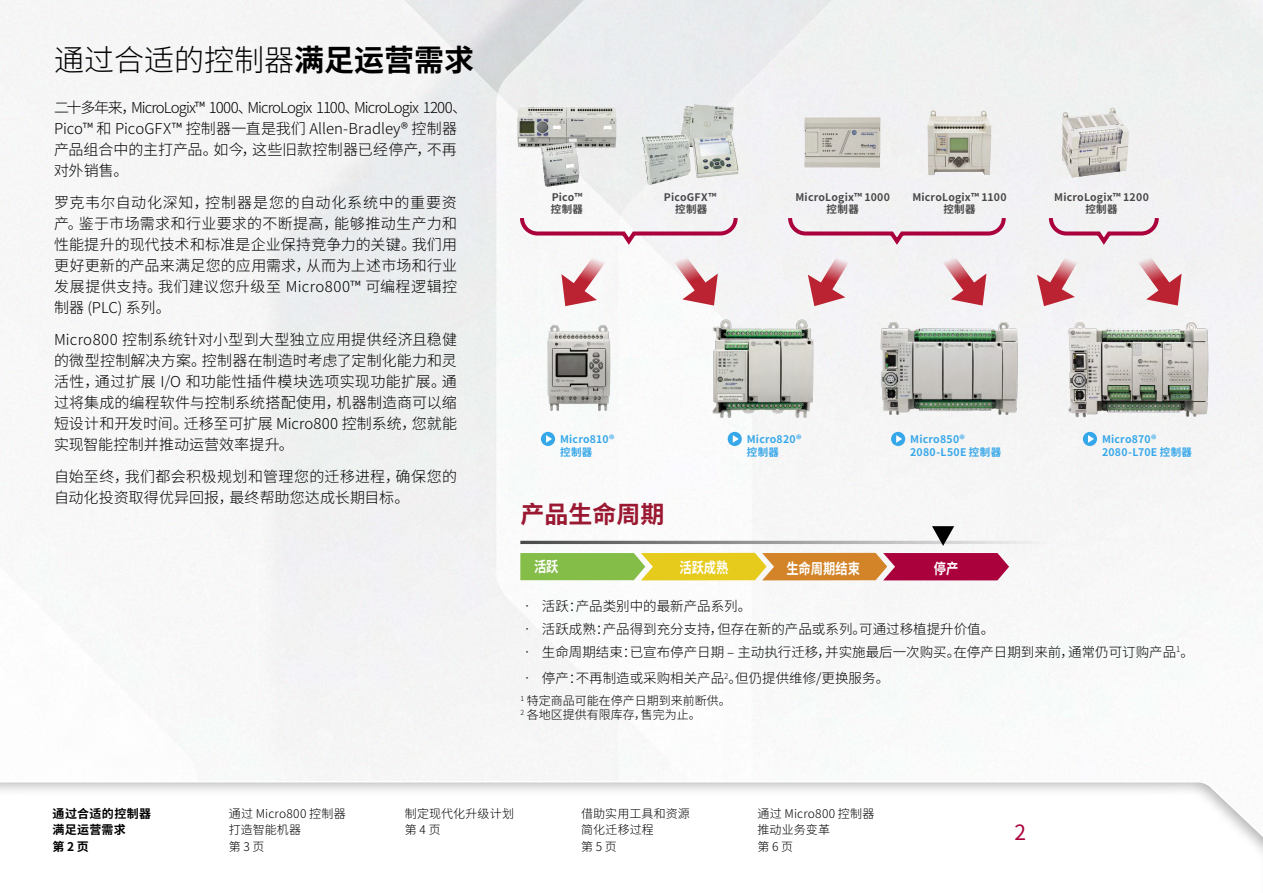
<style>
.page{position:relative;width:1263px;height:893px;background:#fff}
.page>*{position:absolute;margin:0;border:0;box-sizing:border-box;transform-origin:0 0}
.t1{font:300 30px "Noto Sans CJ Ksc";color:#000}
.t2{font:700 24px "Noto Sans CJ Ksc";color:#9a1831}
.t3{font:21px "Noto Sans CJ Ksc";color:#aa003c}
.t4{font:300 15px/21px "Noto Sans CJ Ksc";letter-spacing:.005em;color:#000;text-align:justify}
.t5{font:300 15px/21px "Noto Sans CJ Ksc";letter-spacing:-.02em;color:#000}
.t6{font:700 14.85px "Noto Sans CJ Ksc";color:#fff;scale:.83 1}
.t7{font:300 13.5px "Noto Sans CJ Ksc";color:#000}
.t8{font:300 12px/16.5px "Noto Sans CJ Ksc";letter-spacing:.005em;color:#000}
.t9{font:700 12px/16.5px "Noto Sans CJ Ksc";letter-spacing:.03em;color:#000}
.t10{font:700 10.5px/12.6px "Noto Sans CJ Ksc";letter-spacing:.02em;color:#484848;text-align:center}
.t11{font:700 10.5px/12.6px "Noto Sans CJ Ksc";letter-spacing:.02em;color:#36a7e9}
.s1{font-weight:700}
</style>
<div class="page">
<img style="left:0;top:0;width:1263px;height:770px">
<svg style="left:728px;top:432px;width:14px;height:14px"></svg>
<svg style="left:733px;top:437px;width:6px;height:6px"></svg>
<div style="left:541px;top:432px;width:14px;height:14px;background:#36a7e9;border-radius:50%"></div>
<svg style="left:546px;top:435px;width:6px;height:8px"></svg>
<div style="left:891px;top:432px;width:14px;height:14px;background:#36a7e9;border-radius:50%"></div>
<svg style="left:896px;top:435px;width:6px;height:8px"></svg>
<div style="left:1083px;top:432px;width:14px;height:14px;background:#36a7e9;border-radius:50%"></div>
<svg style="left:1088px;top:435px;width:6px;height:8px"></svg>
<svg style="left:453px;top:110px;width:4px;height:4px"></svg>
<svg style="left:520px;top:553px;width:489px;height:27px"></svg>
<hr style="left:520px;top:541px;width:534px;height:3px;background:#484848">
<svg style="left:932px;top:526px;width:22px;height:20px"></svg>
<img style="left:535px;top:321px;width:82px;height:95px">
<img style="left:517px;top:107px;width:100px;height:80px">
<img style="left:642px;top:104px;width:53px;height:56px">
<img style="left:804px;top:117px;width:76px;height:51px">
<img style="left:927px;top:110px;width:65px;height:65px">
<svg style="left:518px;top:214px;width:222px;height:99px"></svg>
<svg style="left:786px;top:214px;width:222px;height:99px"></svg>
<img style="left:1062px;top:107px;width:66px;height:71px">
<svg style="left:1033px;top:214px;width:155px;height:99px"></svg>
<img style="left:1064px;top:323px;width:150px;height:94px">
<img style="left:873px;top:323px;width:150px;height:94px">
<img style="left:669px;top:310px;width:187px;height:127px">
<svg style="left:0;top:780px;width:1263px;height:71px"></svg>
<h1 class="t1" style="left:54px;top:43px;width:421px">通过合适的控制器<span class="s1">满足运营需求</span></h1>
<p class="t5" style="left:54px;top:97px;width:404px">二十多年来，MicroLogix™ 1000、MicroLogix 1100、MicroLogix 1200<br>Pico™ 和 PicoGFX™ 控制器一直是我们 Allen-Bradley® 控制器产品组合中的主打产品。如今，这些旧款控制器已经停产，不再对外销售。</p>
<p class="t4" style="left:54px;top:192px;width:404px">罗克韦尔自动化深知，控制器是您的自动化系统中的重要资产。鉴于市场需求和行业要求的不断提高，能够推动生产力和性能提升的现代技术和标准是企业保持竞争力的关键。我们用更好更新的产品来满足您的应用需求，从而为上述市场和行业发展提供支持。我们建议您升级至 Micro800™ 可编程逻辑控制器 (PLC) 系列。</p>
<p class="t4" style="left:54px;top:329px;width:404px">Micro800 控制系统针对小型到大型独立应用提供经济且稳健的微型控制解决方案。控制器在制造时考虑了定制化能力和灵活性，通过扩展 I/O 和功能性插件模块选项实现功能扩展。通过将集成的编程软件与控制系统搭配使用，机器制造商可以缩短设计和开发时间。迁移至可扩展 Micro800 控制系统，您就能实现智能控制并推动运营效率提升。</p>
<p class="t4" style="left:54px;top:466px;width:404px">自始至终，我们都会积极规划和管理您的迁移进程，确保您的自动化投资取得优异回报，最终帮助您达成长期目标。</p>
<p class="t10" style="left:551px;top:191px;width:34px;text-align:left">Pico™控制器</p>
<p class="t10" style="left:664px;top:191px;width:54px">PicoGFX™控制器</p>
<p class="t10" style="left:795px;top:191px;width:96px">MicroLogix™ 1000控制器</p>
<p class="t10" style="left:912px;top:191px;width:96px">MicroLogix™ 1100控制器</p>
<p class="t10" style="left:1054px;top:191px;width:96px">MicroLogix™ 1200控制器</p>
<p class="t11" style="left:560px;top:433px;width:56px">Micro810®控制器</p>
<p class="t11" style="left:910px;top:433px;width:92px">Micro850®<br>2080-L50E 控制器</p>
<p class="t11" style="left:1102px;top:433px;width:92px">Micro870®<br>2080-L70E 控制器</p>
<p class="t11" style="left:747px;top:433px;width:56px">Micro820®控制器</p>
<h2 class="t2" style="left:520px;top:501px;width:145px">产品生命周期</h2>
<p class="t6" style="left:534px;top:558px;width:31px">活跃</p>
<p class="t6" style="left:679px;top:559px;width:61px">活跃成熟</p>
<p class="t6" style="left:786px;top:560px;width:90px">生命周期结束</p>
<p class="t6" style="left:934px;top:560px;width:31px">停产</p>
<p class="t7" style="left:520px;top:598px;width:232px">• 活跃：产品类别中的最新产品系列。</p>
<p class="t7" style="left:520px;top:621px;width:475px">• 活跃成熟：产品得到充分支持，但存在新的产品或系列。可通过移植提升价值。</p>
<p class="t7" style="left:520px;top:644px;width:675px">• 生命周期结束：已宣布停产日期 – 主动执行迁移，并实施最后一次购买。在停产日期到来前，通常仍可订购产品<sup>1</sup>。</p>
<p class="t7" style="left:520px;top:671px;width:370px">• 停产：不再制造或采购相关产品<sup>2</sup>。但仍提供维修/更换服务。</p>
<p class="t8" style="left:520px;top:693px;width:212px;line-height:14.4px"><sup>1</sup> 特定商品可能在停产日期到来前断供。<br><sup>2</sup> 各地区提供有限库存，售完为止。</p>
<p class="t9" style="left:52px;top:805px;width:100px">通过合适的控制器满足运营需求<br>第 2 页</p>
<p class="t8" style="left:229px;top:805px;width:119px">通过 Micro800 控制器打造智能机器<br>第 3 页</p>
<p class="t8" style="left:405px;top:805px;width:111px">制定现代化升级计划第 4 页</p>
<p class="t8" style="left:581px;top:805px;width:110px">借助实用工具和资源简化迁移过程<br>第 5 页</p>
<p class="t8" style="left:757px;top:805px;width:119px">通过 Micro800 控制器推动业务变革<br>第 6 页</p>
<h3 class="t3" style="left:1014px;top:820px;width:13px">2</h3>
</div>
